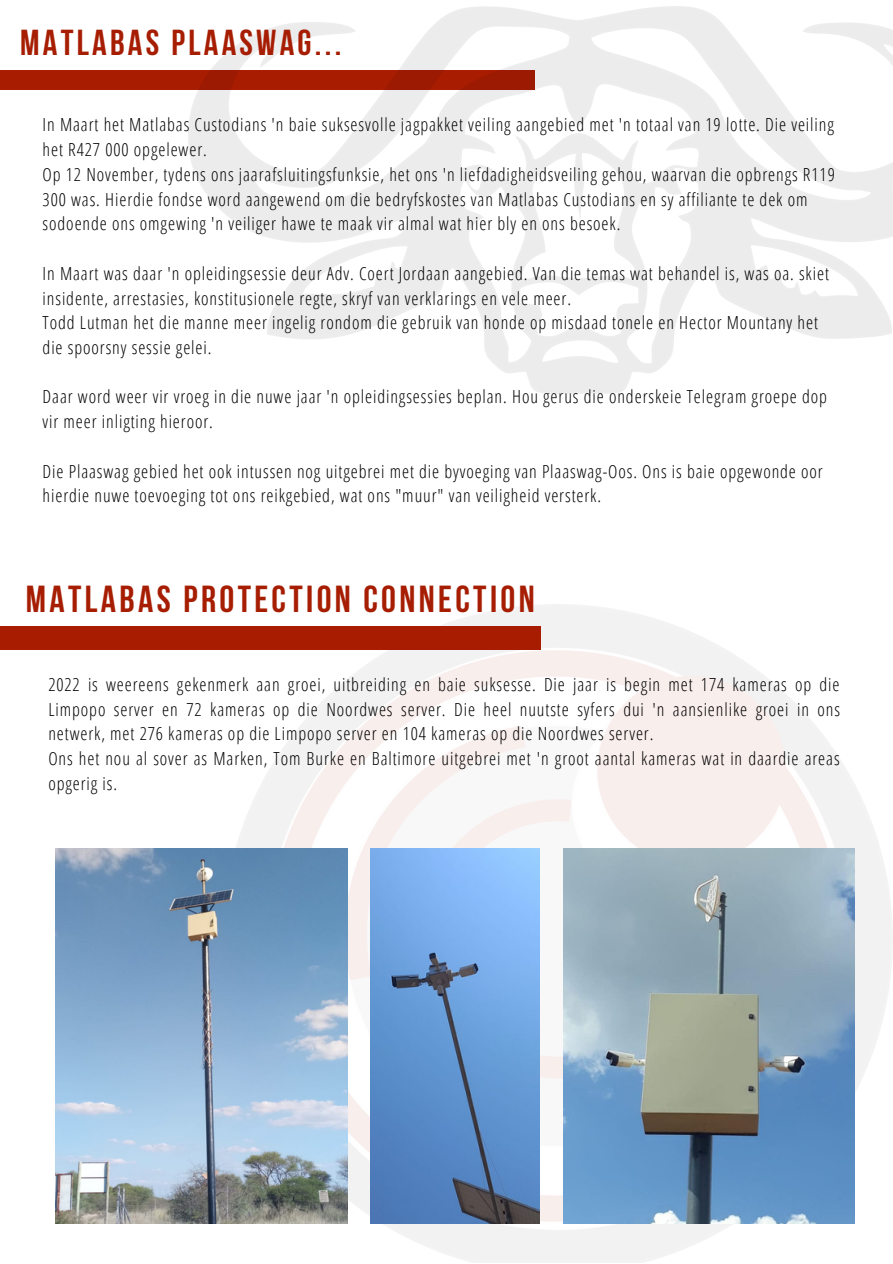
<style>
.page{position:relative;width:893px;height:1264px;background:#fff}
.page>*{position:absolute;margin:0;border:0;box-sizing:border-box;transform-origin:0 0}
.t1{font:700 37.5px "Bebas Neue";letter-spacing:.09em;color:#a61d02}
.t2{font:700 36px "Bebas Neue";letter-spacing:.09em;color:#a61d02}
.t3{font:300 18px/24.8px "Open Sans Condensed";letter-spacing:.05em;color:#000}
</style>
<div class="page">
<div style="left:0;top:71px;width:534px;height:19px;background:#a81c01"></div>
<img style="left:188px;top:7px;width:704px;height:387px">
<img style="left:223px;top:604px;width:669px;height:658px">
<div style="left:0;top:626px;width:541px;height:23px;background:#a81c01"></div>
<img style="left:563px;top:848px;width:291px;height:375px">
<img style="left:56px;top:848px;width:291px;height:375px">
<img style="left:370px;top:848px;width:169px;height:375px">
<h2 class="t2" style="left:20px;top:28px;width:323px">MATLABAS PLAASWAG...</h2>
<p class="t3" style="left:43px;top:112px;width:793px">In Maart het Matlabas Custodians 'n baie suksesvolle jagpakket veiling aangebied met 'n totaal van 19 lotte. Die veiling het R427 000 opgelewer.<br>Op 12 November, tydens ons jaarafsluitingsfunksie, het ons 'n liefdadigheidsveiling gehou, waarvan die opbrengs R119<br>300 was. Hierdie fondse word aangewend om die bedryfskostes van Matlabas Custodians en sy affiliante te dek om sodoende ons omgewing 'n veiliger hawe te maak vir almal wat hier bly en ons besoek.</p>
<p class="t3" style="left:43px;top:260px;width:787px">In Maart was daar 'n opleidingsessie deur Adv. Coert Jordaan aangebied. Van die temas wat behandel is, was oa. skiet insidente, arrestasies, konstitusionele regte, skryf van verklarings en vele meer.<br>Todd Lutman het die manne meer ingelig rondom die gebruik van honde op misdaad tonele en Hector Mountany het die spoorsny sessie gelei.</p>
<p class="t3" style="left:43px;top:384px;width:786px">Daar word weer vir vroeg in die nuwe jaar 'n opleidingsessies beplan. Hou gerus die onderskeie Telegram groepe dop vir meer inligting hieroor.</p>
<p class="t3" style="left:43px;top:458px;width:781px">Die Plaaswag gebied het ook intussen nog uitgebrei met die byvoeging van Plaaswag-Oos. Ons is baie opgewonde oor hierdie nuwe toevoeging tot ons reikgebied, wat ons "muur" van veiligheid versterk.</p>
<h1 class="t1" style="left:26px;top:584px;width:510px">MATLABAS PROTECTION CONNECTION</h1>
<p class="t3" style="left:48px;top:671px;width:793px">2022 is weereens gekenmerk aan groei, uitbreiding en baie suksesse. Die jaar is begin met 174 kameras op die Limpopo server en 72 kameras op die Noordwes server. Die heel nuutste syfers dui 'n aansienlike groei in ons netwerk, met 276 kameras op die Limpopo server en 104 kameras op die Noordwes server.<br>Ons het nou al sover as Marken, Tom Burke en Baltimore uitgebrei met 'n groot aantal kameras wat in daardie areas opgerig is.</p>
</div>
